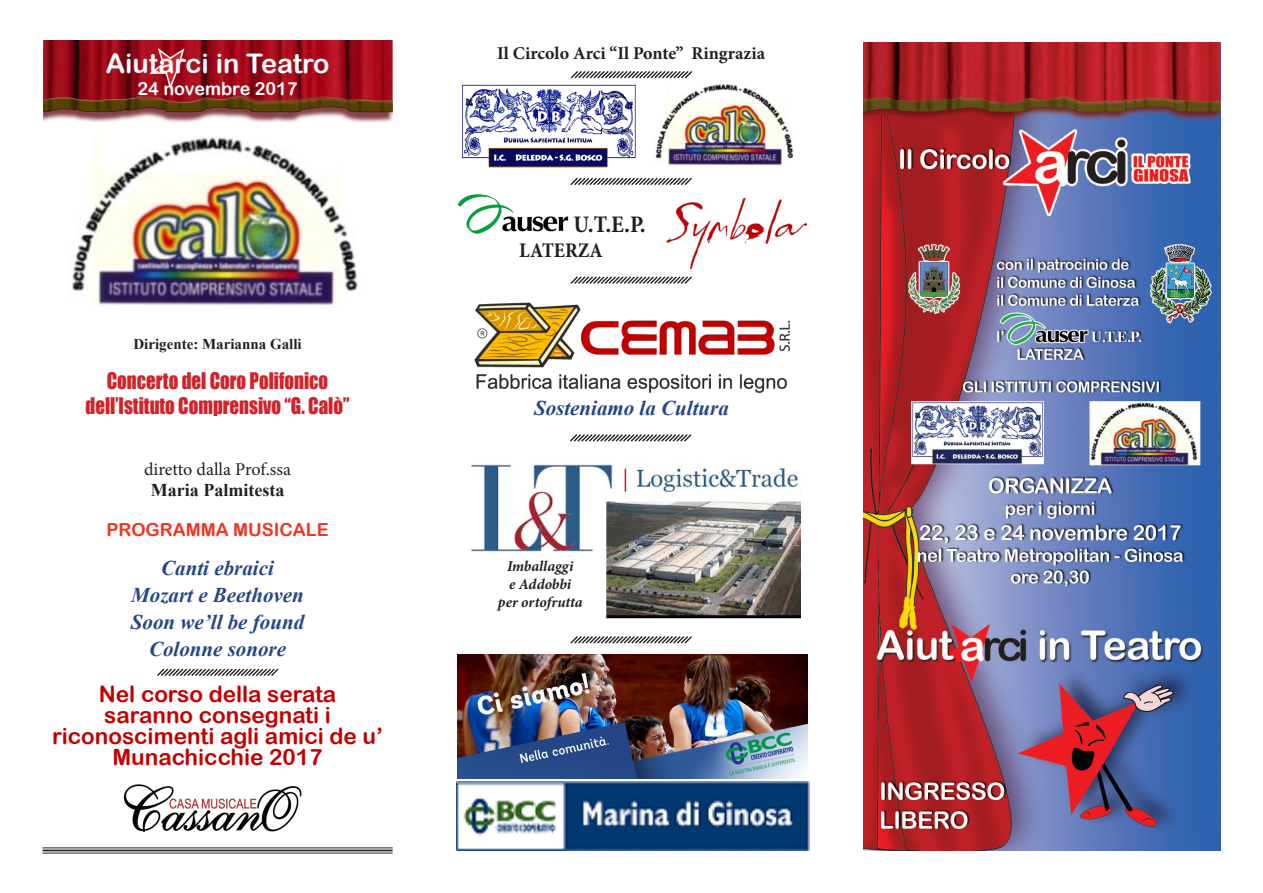
<style>
.page{position:relative;width:1263px;height:893px;background:#fff}
.page>*{position:absolute;margin:0;border:0;box-sizing:border-box;transform-origin:0 0}
.t1{font:27px "Arial Rounded MT Bold";color:#fff}
.t2{font:700 condensed 24px "Minion Pro";color:#231f20}
.t3{font:22.5px/21px "Arial Rounded MT Bold";color:#c20000;text-align:center}
.t4{font:italic 700 21px "Times New Roman";color:#244686}
.t5{font:21px "Impact";color:#d1232a;scale:.9 1}
.t6{font:700 condensed 21px "Minion Pro";color:#231f20}
.t7{font:700 18px "Minion Pro";letter-spacing:.005em;color:#231f20}
.t8{font:18px "Minion Pro";color:#231f20}
.t9{font:18px "Arial Rounded MT Bold";color:#ef3522}
.t10{font:700 18px "Times New Roman";color:#231f20}
.t11{font:18px "Arial Rounded MT Bold";color:#fff}
.t12{font:italic 700 15px "Minion Pro";color:#231f20}
.t13{font:700 15px "Times New Roman";color:#231f20}
</style>
<div class="page">
<img style="left:72px;top:137px;width:286px;height:171px">
<img style="left:43px;top:40px;width:350px;height:83px">
<svg style="left:149px;top:46px;width:37px;height:46px;background:#b42936"></svg>
<hr style="left:870px;top:850px;width:350px;height:1px;background:#231f20">
<hr style="left:43px;top:847px;width:350px;height:1px;background:#231f20">
<hr style="left:43px;top:850px;width:350px;height:1px;background:#231f20">
<hr style="left:43px;top:853px;width:350px;height:1px;background:#231f20">
<img style="left:474px;top:302px;width:316px;height:92px">
<svg style="left:570px;top:276px;width:122px;height:8px"></svg>
<svg style="left:570px;top:636px;width:122px;height:8px"></svg>
<svg style="left:570px;top:177px;width:122px;height:8px"></svg>
<svg style="left:570px;top:434px;width:122px;height:8px"></svg>
<img style="left:456px;top:781px;width:353px;height:69px">
<img style="left:458px;top:655px;width:349px;height:123px">
<img style="left:462px;top:84px;width:174px;height:83px">
<img style="left:655px;top:84px;width:139px;height:82px">
<svg style="left:570px;top:71px;width:123px;height:8px"></svg>
<img style="left:666px;top:197px;width:142px;height:72px">
<svg style="left:157px;top:668px;width:122px;height:8px"></svg>
<img style="left:457px;top:194px;width:112px;height:40px">
<img style="left:472px;top:464px;width:329px;height:155px">
<img style="left:123px;top:784px;width:179px;height:47px">
<img style="left:864px;top:43px;width:356px;height:807px">
<p class="t1" style="left:106px;top:48px;width:225px">Aiutarci in Teatro</p>
<p class="t11" style="left:137px;top:78px;width:162px">24 novembre 2017</p>
<p class="t13" style="left:133px;top:333px;width:170px">Dirigente: Marianna Galli</p>
<p class="t5" style="left:107px;top:364px;width:248px">Concerto del Coro Polifonico</p>
<p class="t5" style="left:86px;top:390px;width:295px">dell’Istituto Comprensivo “G. Calò”</p>
<p class="t8" style="left:144px;top:457px;width:149px">diretto dalla Prof.ssa</p>
<p class="t10" style="left:151px;top:477px;width:135px">Maria Palmitesta</p>
<p class="t9" style="left:106px;top:519px;width:224px">PROGRAMMA MUSICALE</p>
<p class="t4" style="left:161px;top:553px;width:114px">Canti ebraici</p>
<p class="t4" style="left:131px;top:580px;width:174px">Mozart e Beethoven</p>
<p class="t4" style="left:131px;top:607px;width:175px">Soon we’ll be found</p>
<p class="t4" style="left:149px;top:634px;width:139px">Colonne sonore</p>
<p class="t3" style="left:99px;top:683px;width:239px">Nel corso della serata</p>
<p class="t3" style="left:104px;top:704px;width:228px">saranno consegnati i</p>
<p class="t3" style="left:52px;top:725px;width:333px">riconoscimenti agli amici de u’<br>Munachicchie 2017</p>
<p class="t7" style="left:497px;top:41px;width:270px">Il Circolo Arci “Il Ponte” Ringrazia</p>
<p class="t2" style="left:573px;top:208px;width:74px">U.T.E.P.</p>
<p class="t6" style="left:519px;top:236px;width:85px">LATERZA</p>
<p class="t4" style="left:534px;top:394px;width:196px">Sosteniamo la Cultura</p>
<p class="t12" style="left:507px;top:556px;width:68px">Imballaggi</p>
<p class="t12" style="left:509px;top:574px;width:64px">e Addobbi</p>
<p class="t12" style="left:498px;top:592px;width:86px">per ortofrutta</p>
</div>
